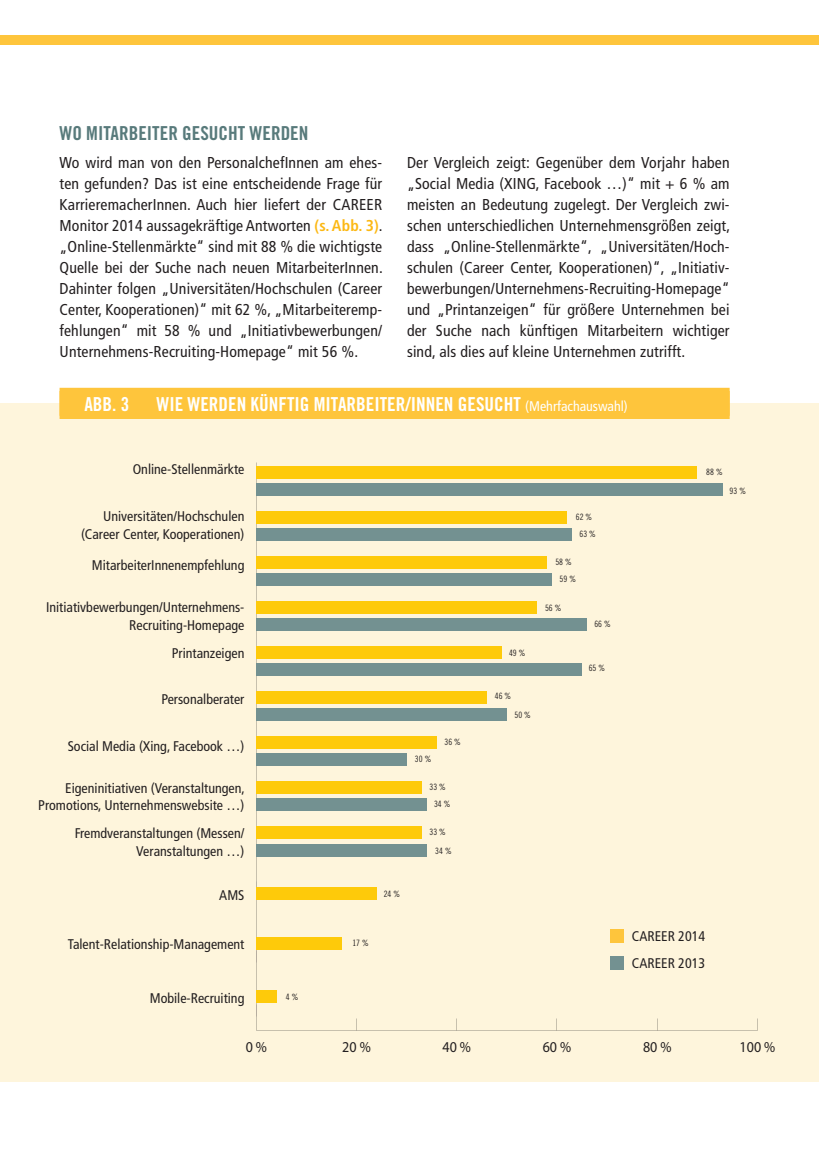
<style>
.page{position:relative;width:819px;height:1166px;background:#fff}
.page>*{position:absolute;margin:0;border:0;box-sizing:border-box;transform-origin:0 0}
.t1{font:19.25px "Trade Gothic LT Std Bd Cn 20";color:#fff}
.t2{font:19.25px "Trade Gothic LT Std Bd Cn 20";color:#587a7b}
.t3{font:condensed 15.75px/21px "Frutiger LT Std";letter-spacing:.01em;color:#231f20;text-align:justify}
.t4{font:15.05px "Myriad Pro";color:#231f20;scale:.93 1}
.t5{font:condensed 14px/17.5px "Frutiger LT Std";color:#231f20;text-align:right}
.t6{font:8.75px/17.8px "Trade Gothic LT Std Cn 18";color:#231f20;text-align:center}
.s1{font-weight:700;color:#fcb814}
.s2{font-family:"Frutiger LT Std";font-stretch:condensed;font-size:14px}
</style>
<div class="page">
<div style="left:0;top:35px;width:819px;height:10px;background:#fec53c"></div>
<div style="left:0;top:403px;width:819px;height:678px;background:#fef5dc"></div>
<div style="left:60px;top:388px;width:669px;height:28px;background:#fec53c"></div>
<div style="left:60px;top:391px;width:669px;height:28px;background:#fec53c"></div>
<div style="left:256px;top:484px;width:466px;height:12px;background:#739191"></div>
<div style="left:256px;top:466px;width:441px;height:12px;background:#feca0a"></div>
<div style="left:256px;top:529px;width:316px;height:12px;background:#739191"></div>
<div style="left:256px;top:511px;width:311px;height:12px;background:#feca0a"></div>
<div style="left:256px;top:574px;width:296px;height:12px;background:#739191"></div>
<div style="left:256px;top:556px;width:291px;height:12px;background:#feca0a"></div>
<div style="left:256px;top:619px;width:331px;height:12px;background:#739191"></div>
<div style="left:256px;top:601px;width:281px;height:12px;background:#feca0a"></div>
<div style="left:256px;top:664px;width:326px;height:12px;background:#739191"></div>
<div style="left:256px;top:646px;width:246px;height:12px;background:#feca0a"></div>
<div style="left:256px;top:709px;width:251px;height:12px;background:#739191"></div>
<div style="left:256px;top:691px;width:231px;height:12px;background:#feca0a"></div>
<div style="left:256px;top:754px;width:150px;height:12px;background:#739191"></div>
<div style="left:256px;top:736px;width:180px;height:12px;background:#feca0a"></div>
<div style="left:256px;top:799px;width:170px;height:12px;background:#739191"></div>
<div style="left:256px;top:781px;width:165px;height:12px;background:#feca0a"></div>
<div style="left:256px;top:844px;width:170px;height:12px;background:#739191"></div>
<div style="left:256px;top:826px;width:165px;height:12px;background:#feca0a"></div>
<div style="left:256px;top:887px;width:120px;height:12px;background:#feca0a"></div>
<div style="left:256px;top:937px;width:85px;height:12px;background:#feca0a"></div>
<div style="left:256px;top:991px;width:20px;height:12px;background:#feca0a"></div>
<div style="left:610px;top:929px;width:14px;height:14px;background:#fec53c"></div>
<div style="left:610px;top:956px;width:14px;height:14px;background:#739191"></div>
<p class="t2" style="left:60px;top:121px;width:250px">WO MITARBEITER GESUCHT WERDEN</p>
<p class="t3" style="left:60px;top:152px;width:325px">Wo wird man von den PersonalchefInnen am ehes&shy;ten gefunden? Das ist eine entscheidende Frage für KarrieremacherInnen. Auch hier liefert der CAREER Monitor 2014 aussagekräftige Antworten <span class="s1">(s. Abb. 3)</span>. „Online-Stellenmärkte“ sind mit 88 % die wichtigste Quelle bei der Suche nach neuen MitarbeiterInnen.<br>Dahinter folgen „Universitäten/Hochschulen (Career Center, Kooperationen)“ mit 62 %, „Mitarbeiteremp&shy;fehlungen“ mit 58 % und „Initiativbewerbungen/ Unternehmens-Recruiting-Homepage“ mit 56 %.</p>
<p class="t3" style="left:407px;top:152px;width:325px">Der Vergleich zeigt: Gegenüber dem Vorjahr haben „Social Media (XING, Facebook …)“ mit + 6 % am meisten an Bedeutung zugelegt. Der Vergleich zwi&shy;schen unterschiedlichen Unternehmensgrößen zeigt, dass „Online-Stellenmärkte“, „Universitäten/Hoch&shy;schulen (Career Center, Kooperationen)“, „Initiativ&shy;bewerbungen/Unternehmens-Recruiting-Homepage“ und „Printanzeigen“ für größere Unternehmen bei der Suche nach künftigen Mitarbeitern wichtiger sind, als dies auf kleine Unternehmen zutrifft.</p>
<p class="t1" style="left:84px;top:392px;width:46px">ABB. 3</p>
<p class="t1" style="left:156px;top:392px;width:472px">WIE WERDEN KÜNFTIG MITARBEITER/INNEN GESUCHT <span class="s2">(Mehrfachauswahl)</span></p>
<p class="t5" style="left:133px;top:461px;width:113px">Online-Stellenmärkte</p>
<p class="t5" style="left:81px;top:508px;width:165px">Universitäten/Hochschulen (Career Center, Kooperationen)</p>
<p class="t5" style="left:92px;top:557px;width:154px">MitarbeiterInnenempfehlung</p>
<p class="t5" style="left:46px;top:599px;width:200px">Initiativbewerbungen/Unternehmens-<br>Recruiting-Homepage</p>
<p class="t5" style="left:172px;top:644px;width:74px">Printanzeigen</p>
<p class="t5" style="left:161px;top:690px;width:84px">Personalberater</p>
<p class="t5" style="left:68px;top:737px;width:178px">Social Media (Xing, Facebook …)</p>
<p class="t5" style="left:38px;top:779px;width:208px">Eigeninitiativen (Veranstaltungen,<br>Promotions, Unternehmenswebsite …)</p>
<p class="t5" style="left:75px;top:825px;width:171px">Fremdveranstaltungen (Messen/<br>Veranstaltungen …)</p>
<p class="t5" style="left:219px;top:886px;width:27px">AMS</p>
<p class="t5" style="left:68px;top:935px;width:178px">Talent-Relationship-Management</p>
<p class="t5" style="left:150px;top:989px;width:96px">Mobile-Recruiting</p>
<p class="t6" style="left:286px;top:988px;width:14px">4 %</p>
<p class="t6" style="left:383px;top:884px;width:18px">24 %</p>
<p class="t6" style="left:444px;top:733px;width:18px">36 %</p>
<p class="t6" style="left:415px;top:750px;width:18px">30 %</p>
<p class="t6" style="left:429px;top:777px;width:22px">33 %<br>34 %</p>
<p class="t6" style="left:435px;top:822px;width:18px;line-height:18.4px;text-align:left;text-indent:-6px">33 %<br>34 %</p>
<p class="t6" style="left:352px;top:934px;width:18px">17 %</p>
<p class="t6" style="left:509px;top:644px;width:18px">49 %</p>
<p class="t6" style="left:495px;top:687px;width:18px">46 %</p>
<p class="t6" style="left:514px;top:705px;width:18px">50 %</p>
<p class="t6" style="left:575px;top:507px;width:22px">62 %<br>63 %</p>
<p class="t6" style="left:555px;top:553px;width:22px;line-height:17.2px">58 %<br>59 %</p>
<p class="t6" style="left:545px;top:599px;width:18px">56 %</p>
<p class="t6" style="left:594px;top:615px;width:18px">66 %</p>
<p class="t6" style="left:588px;top:659px;width:18px">65 %</p>
<p class="t6" style="left:706px;top:463px;width:18px">88 %</p>
<p class="t6" style="left:729px;top:482px;width:18px">93 %</p>
<p class="t5" style="left:631px;top:923px;width:75px;line-height:26.8px;text-align:left">CAREER 2014<br>CAREER 2013</p>
<p class="t4" style="left:246px;top:1037px;width:24px">0 %</p>
<p class="t4" style="left:342px;top:1037px;width:32px">20 %</p>
<p class="t4" style="left:442px;top:1037px;width:32px">40 %</p>
<p class="t4" style="left:542px;top:1037px;width:32px">60 %</p>
<p class="t4" style="left:643px;top:1037px;width:32px">80 %</p>
<p class="t4" style="left:739px;top:1037px;width:40px">100 %</p>
</div>
